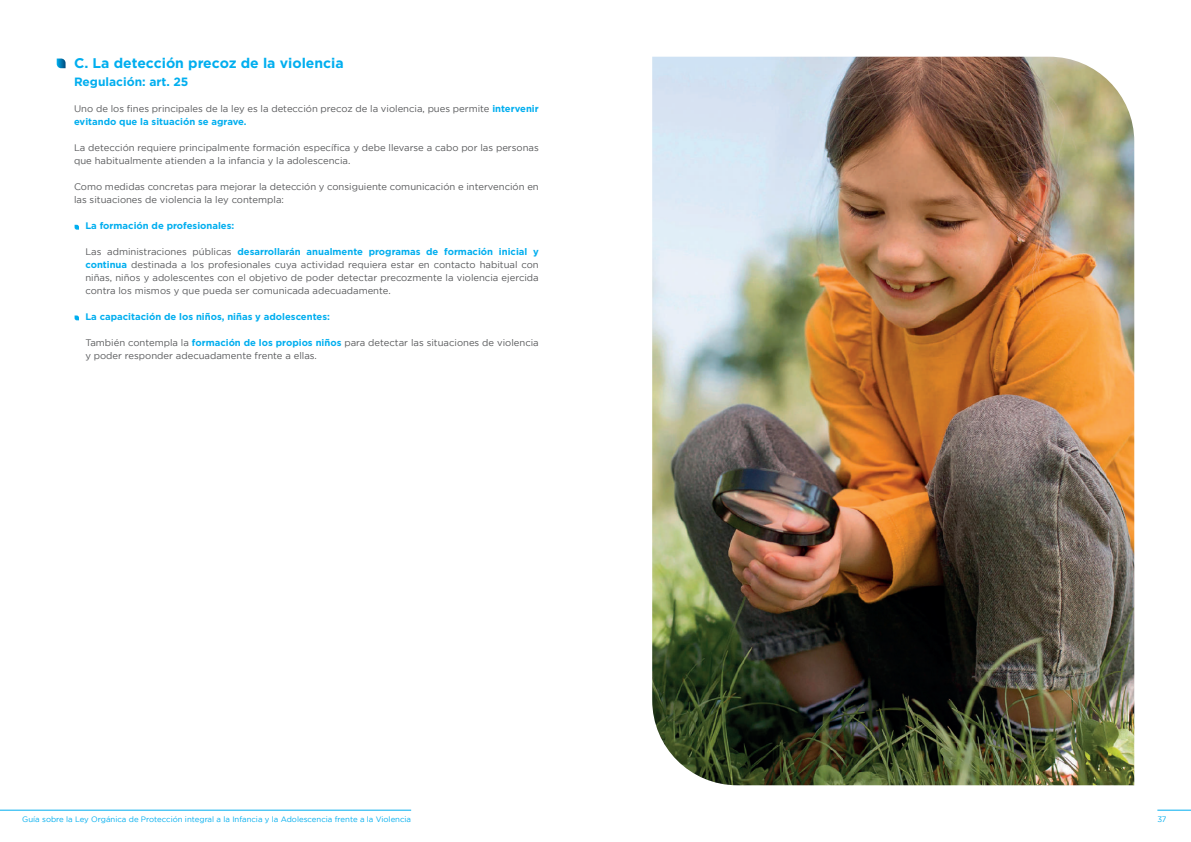
<style>
.page{position:relative;width:1191px;height:842px;background:#fff}
.page>*{position:absolute;margin:0;border:0;box-sizing:border-box;transform-origin:0 0}
.t1{font:700 14px "Gotham";color:#00aeef}
.t2{font:700 12px "Gotham";color:#00aeef}
.t3{font:9.5px/13px "Gotham";color:#57585a}
.t4{font:700 9.5px "Gotham";color:#00aeef}
.t5{font:7.8px "Gotham";color:#00aeef}
.s1{font-weight:700;color:#00aeef}
</style>
<div class="page">
<hr style="left:1157px;top:810px;width:34px;height:1px;background:#00aeef">
<hr style="left:0;top:810px;width:411px;height:1px;background:#00aeef">
<svg style="left:57px;top:59px;width:9px;height:9px"></svg>
<svg style="left:75px;top:225px;width:4px;height:5px"></svg>
<svg style="left:75px;top:315px;width:4px;height:5px"></svg>
<img style="left:652px;top:57px;width:482px;height:728px">
<h1 class="t1" style="left:74px;top:54px;width:271px">C. La detección precoz de la violencia</h1>
<p class="t2" style="left:74px;top:74px;width:116px">Regulación: art. 25</p>
<p class="t3" style="left:74px;top:102px;width:466px">Uno de los fines principales de la ley es la detección precoz de la violencia, pues permite <span class="s1">intervenir evitando que la situación se agrave.</span></p>
<p class="t3" style="left:74px;top:141px;width:466px">La detección requiere principalmente formación específica y debe llevarse a cabo por las personas que habitualmente atienden a la infancia y la adolescencia.</p>
<p class="t3" style="left:74px;top:180px;width:466px">Como medidas concretas para mejorar la detección y consiguiente comunicación e intervención en las situaciones de violencia la ley contempla:</p>
<p class="t4" style="left:85px;top:220px;width:150px">La formación de profesionales:</p>
<p class="t3" style="left:85px;top:245px;width:455px;text-align:justify">Las administraciones públicas <span class="s1">desarrollarán anualmente programas de formación inicial y continua</span> destinada a los profesionales cuya actividad requiera estar en contacto habitual con niñas, niños y adolescentes con el objetivo de poder detectar precozmente la violencia ejercida contra los mismos y que pueda ser comunicada adecuadamente.</p>
<p class="t4" style="left:85px;top:311px;width:246px">La capacitación de los niños, niñas y adolescentes:</p>
<p class="t3" style="left:85px;top:336px;width:455px">También contempla la <span class="s1">formación de los propios niños</span> para detectar las situaciones de violencia y poder responder adecuadamente frente a ellas.</p>
<p class="t5" style="left:22px;top:814px;width:390px">Guía sobre la Ley Orgánica de Protección integral a la Infancia y la Adolescencia frente a la Violencia</p>
<p class="t5" style="left:1157px;top:814px;width:11px">37</p>
</div>
